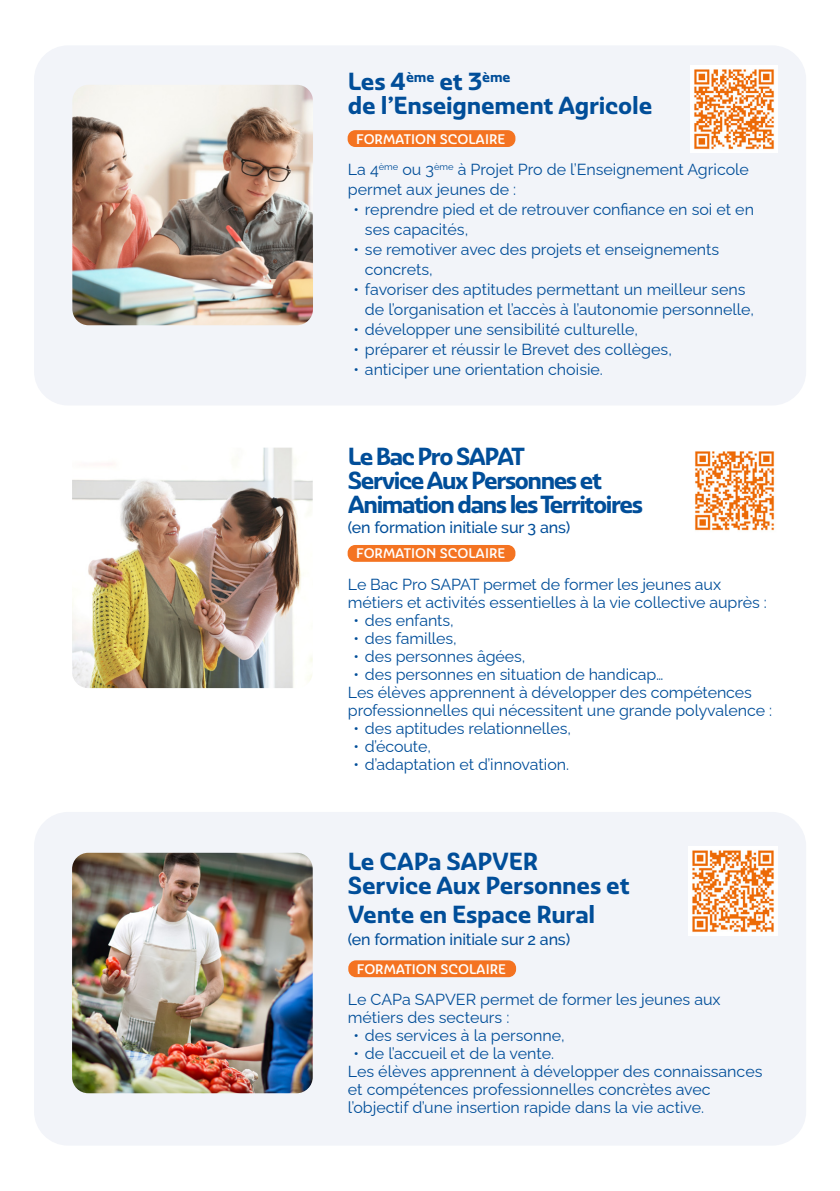
<style>
.page{position:relative;width:840px;height:1191px;background:#fff}
.page>*{position:absolute;margin:0;border:0;box-sizing:border-box;transform-origin:0 0}
.t1{font:700 24px/24px "Ashemore Norm";letter-spacing:-.02em;color:#014e99}
.t2{font:700 24px "Ashemore Norm";letter-spacing:-.06em;color:#014e99}
.t3{font:700 24px "Ashemore Norm";letter-spacing:-.065em;color:#014e99}
.t4{font:16px/18px "Raleway";color:#014e99}
.t5{font:500 16px "Raleway";letter-spacing:-.01em;color:#014e99}
.t6{font:500 13.6px "Ashemore Norm";color:#fff}
</style>
<div class="page">
<div style="left:34px;top:812px;width:771px;height:333px;background:#f2f4f9;border-radius:34px"></div>
<img style="left:72px;top:447px;width:240px;height:241px">
<div style="left:347px;top:545px;width:168px;height:17px;background:#f47321;border-radius:8px"></div>
<img style="left:72px;top:852px;width:240px;height:241px">
<div style="left:348px;top:960px;width:168px;height:17px;background:#f47321;border-radius:8px"></div>
<div style="left:34px;top:45px;width:771px;height:360px;background:#f2f4f9;border-radius:34px"></div>
<img style="left:72px;top:85px;width:241px;height:240px">
<div style="left:347px;top:130px;width:168px;height:17px;background:#f47321;border-radius:8px"></div>
<img style="left:690px;top:65px;width:87px;height:88px">
<img style="left:695px;top:451px;width:80px;height:80px">
<img style="left:688px;top:846px;width:89px;height:89px">
<p class="t1" style="left:348px;top:69px;width:306px">Les 4<sup>ème</sup> et 3<sup>ème<br></sup>de l’Enseignement Agricole</p>
<p class="t6" style="left:356px;top:131px;width:150px">FORMATION SCOLAIRE</p>
<p class="t4" style="left:348px;top:157px;width:402px;line-height:20px">La 4<sup>ème</sup> ou 3<sup>ème</sup> à Projet Pro de l’Enseignement Agricole permet aux jeunes de :</p>
<p class="t4" style="left:365px;top:197px;width:390px;line-height:20px;text-indent:-11px">• reprendre pied et de retrouver confiance en soi et en ses capacités,</p>
<p class="t4" style="left:365px;top:237px;width:355px;line-height:20px;text-indent:-11px">• se remotiver avec des projets et enseignements concrets,</p>
<p class="t4" style="left:365px;top:277px;width:390px;line-height:20px;text-indent:-11px">• favoriser des aptitudes permettant un meilleur sens de l’organisation et l’accès à l’autonomie personnelle,</p>
<p class="t4" style="left:353px;top:318px;width:286px">• développer une sensibilité culturelle,</p>
<p class="t4" style="left:353px;top:338px;width:319px">• préparer et réussir le Brevet des collèges,</p>
<p class="t4" style="left:353px;top:358px;width:251px">• anticiper une orientation choisie.</p>
<p class="t3" style="left:348px;top:442px;width:178px">Le Bac Pro SAPAT</p>
<p class="t2" style="left:348px;top:466px;width:255px">Service Aux Personnes et</p>
<p class="t2" style="left:348px;top:490px;width:296px">Animation dans les Territoires</p>
<p class="t5" style="left:348px;top:518px;width:224px">(en formation initiale sur 3 ans)</p>
<p class="t6" style="left:356px;top:545px;width:150px">FORMATION SCOLAIRE</p>
<p class="t4" style="left:348px;top:574px;width:420px">Le Bac Pro SAPAT permet de former les jeunes aux métiers et activités essentielles à la vie collective auprès :</p>
<p class="t4" style="left:353px;top:610px;width:102px">• des enfants,</p>
<p class="t4" style="left:353px;top:628px;width:105px">• des familles,</p>
<p class="t4" style="left:353px;top:646px;width:173px">• des personnes âgées,</p>
<p class="t4" style="left:353px;top:664px;width:311px">• des personnes en situation de handicap…</p>
<p class="t4" style="left:348px;top:682px;width:425px">Les élèves apprennent à développer des compétences professionnelles qui nécessitent une grande polyvalence :</p>
<p class="t4" style="left:353px;top:718px;width:219px">• des aptitudes relationnelles,</p>
<p class="t4" style="left:353px;top:736px;width:79px">• d’écoute,</p>
<p class="t4" style="left:353px;top:754px;width:217px">• d’adaptation et d’innovation.</p>
<p class="t1" style="left:348px;top:849px;width:283px">Le CAPa SAPVER<br>Service Aux Personnes et</p>
<p class="t1" style="left:348px;top:902px;width:249px">Vente en Espace Rural</p>
<p class="t5" style="left:348px;top:930px;width:224px">(en formation initiale sur 2 ans)</p>
<p class="t6" style="left:356px;top:960px;width:150px">FORMATION SCOLAIRE</p>
<p class="t4" style="left:348px;top:988px;width:374px">Le CAPa SAPVER permet de former les jeunes aux métiers des secteurs :</p>
<p class="t4" style="left:353px;top:1024px;width:212px">• des services à la personne,</p>
<p class="t4" style="left:353px;top:1042px;width:202px">• de l’accueil et de la vente.</p>
<p class="t4" style="left:348px;top:1060px;width:416px">Les élèves apprennent à développer des connaissances et compétences professionnelles concrètes avec l’objectif d’une insertion rapide dans la vie active.</p>
</div>
